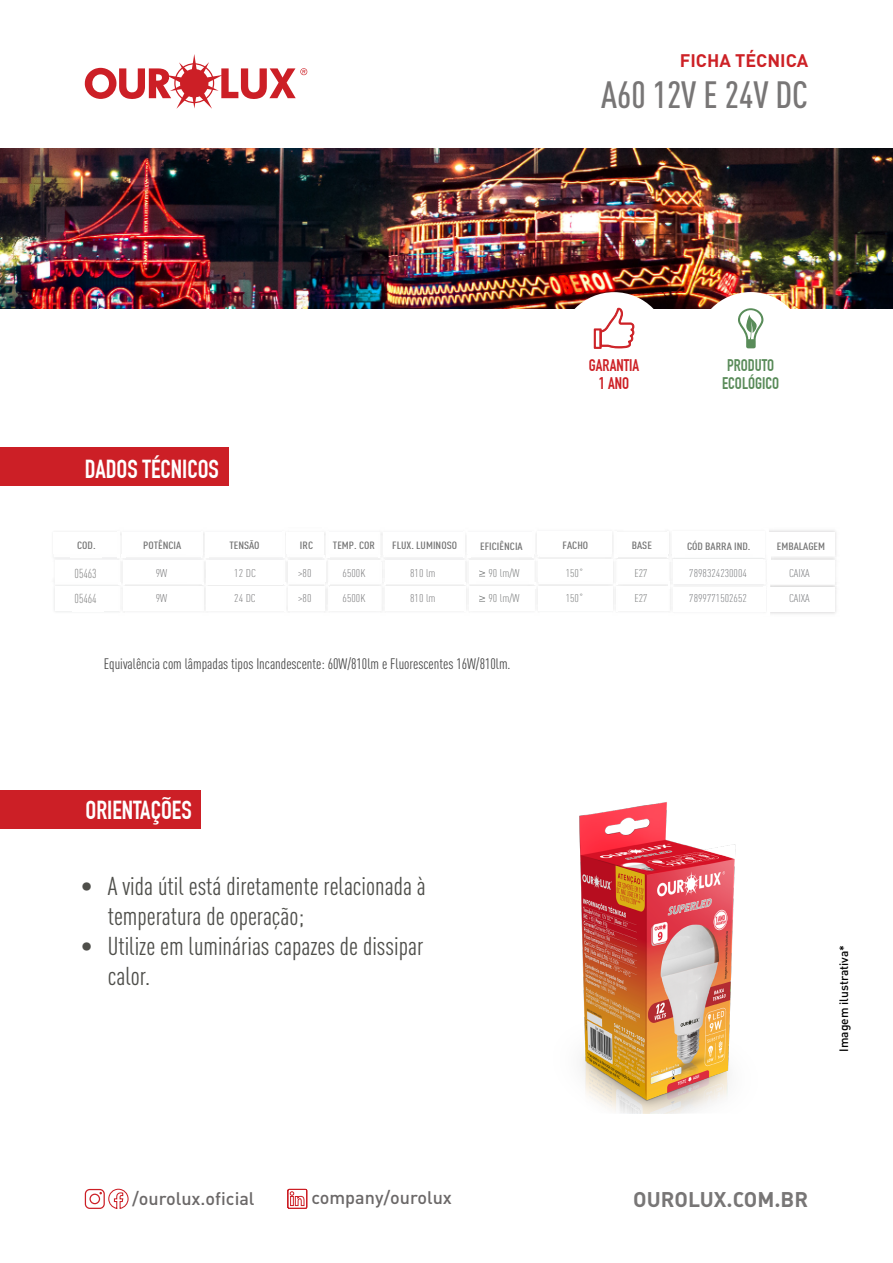
<style>
.page{position:relative;width:893px;height:1263px;background:#fff}
.page>*{position:absolute;margin:0;border:0;box-sizing:border-box;transform-origin:0 0}
.t1{font:500 37.5px "DIN Cond";color:#787676}
.t2{font:25.5px/30px "DIN Cond";color:#4e4e4a}
.t3{font:700 25.5px "DIN Condensed";color:#fff}
.t4{font:21px "DIN Bold Alternate";color:#787676}
.t5{font:500 18px "DIN";color:#6b6868}
.t6{font:700 18px "DIN";color:#cd2126}
.t7{font:700 16.5px/18px "DIN Condensed";color:#598b59;text-align:center}
.t8{font:700 16.5px/18px "DIN Condensed";color:#cd2126;text-align:center}
.t9{font:15px "DIN Cond";color:#4a4a4a}
.t10{font:300 12.9px "DIN Cond";color:#737373}
.t11{font:500 12px "DIN";color:#000}
.t12{font:300 11.1px "DIN Cond";color:#737375;scale:1.16 1}
.t13{font:300 11.1px "DIN Cond";color:#737578;scale:1.16 1}
.t14{font:300 11.1px "DIN Cond";color:#737575;scale:1.16 1}
.t15{font:500 10.5px "DIN Cond";color:#737373;scale:1.16 1}
</style>
<div class="page">
<svg style="left:84px;top:1188px;width:45px;height:21px"></svg>
<svg style="left:287px;top:1188px;width:20px;height:21px"></svg>
<svg style="left:84px;top:54px;width:223px;height:55px"></svg>
<img style="left:0;top:148px;width:893px;height:160px">
<div style="left:559px;top:292px;width:110px;height:110px;background:#fff;border-radius:50%"></div>
<svg style="left:593px;top:307px;width:42px;height:42px"></svg>
<div style="left:696px;top:292px;width:109px;height:110px;background:#fff;border-radius:50%"></div>
<svg style="left:738px;top:308px;width:25px;height:40px"></svg>
<div style="left:1px;top:790px;width:200px;height:39px;background:#cc1f26"></div>
<div style="left:0;top:447px;width:228px;height:39px;background:#cc1f26"></div>
<img style="left:579px;top:802px;width:157px;height:311px">
<img style="left:203px;top:532px;width:2px;height:22px">
<img style="left:324px;top:532px;width:2px;height:22px">
<svg style="left:118px;top:558px;width:7px;height:51px"></svg>
<div style="left:123px;top:586px;width:81px;height:25px;background:#fff"></div>
<svg style="left:201px;top:554px;width:7px;height:56px"></svg>
<div style="left:207px;top:586px;width:78px;height:25px;background:#fff"></div>
<svg style="left:379px;top:533px;width:7px;height:77px"></svg>
<svg style="left:463px;top:535px;width:7px;height:74px"></svg>
<div style="left:469px;top:586px;width:66px;height:25px;background:#fff"></div>
<img style="left:316px;top:558px;width:7px;height:2px">
<svg style="left:282px;top:557px;width:34px;height:53px"></svg>
<svg style="left:323px;top:554px;width:7px;height:35px"></svg>
<img style="left:288px;top:582px;width:37px;height:2px">
<div style="left:288px;top:586px;width:37px;height:25px;background:#fff"></div>
<img style="left:297px;top:562px;width:19px;height:20px">
<img style="left:670px;top:589px;width:1px;height:21px">
<img style="left:670px;top:562px;width:2px;height:20px">
<svg style="left:667px;top:532px;width:7px;height:27px"></svg>
<svg style="left:533px;top:533px;width:5px;height:71px"></svg>
<svg style="left:611px;top:533px;width:6px;height:76px"></svg>
<div style="left:539px;top:586px;width:74px;height:25px;background:#fff"></div>
<svg style="left:479px;top:570px;width:6px;height:6px"></svg>
<svg style="left:479px;top:595px;width:6px;height:7px"></svg>
<img style="left:835px;top:562px;width:1px;height:20px">
<img style="left:770px;top:582px;width:65px;height:3px">
<p class="t6" style="left:680px;top:49px;width:130px">FICHA TÉCNICA</p>
<h1 class="t1" style="left:601px;top:72px;width:208px">A60 12V E 24V DC</h1>
<p class="t3" style="left:85px;top:454px;width:136px">DADOS TÉCNICOS</p>
<p class="t8" style="left:589px;top:356px;width:52px">GARANTIA<br>1 ANO</p>
<p class="t7" style="left:722px;top:356px;width:59px">PRODUTO<br>ECOLÓGICO</p>
<p class="t15" style="left:77px;top:539px;width:17px">COD.</p>
<p class="t15" style="left:143px;top:539px;width:34px">POTÊNCIA</p>
<p class="t15" style="left:229px;top:539px;width:28px">TENSÃO</p>
<p class="t15" style="left:300px;top:539px;width:13px">IRC</p>
<p class="t15" style="left:333px;top:539px;width:38px">TEMP. COR</p>
<p class="t15" style="left:392px;top:539px;width:57px">FLUX. LUMINOSO</p>
<p class="t15" style="left:480px;top:540px;width:38px">EFICIÊNCIA</p>
<p class="t15" style="left:563px;top:539px;width:24px">FACHO</p>
<p class="t15" style="left:632px;top:539px;width:19px">BASE</p>
<p class="t15" style="left:687px;top:540px;width:56px">CÓD BARRA IND.</p>
<p class="t15" style="left:690px;top:538px;width:4px">.</p>
<p class="t10" style="left:75px;top:566px;width:24px">05463</p>
<p class="t12" style="left:156px;top:566px;width:11px">9W</p>
<p class="t12" style="left:234px;top:566px;width:20px">12 DC</p>
<p class="t12" style="left:298px;top:566px;width:13px">&gt;80</p>
<p class="t12" style="left:343px;top:566px;width:21px">6500K</p>
<p class="t12" style="left:410px;top:566px;width:23px">810 lm</p>
<p class="t14" style="left:488px;top:566px;width:28px">90 lm/W</p>
<p class="t14" style="left:566px;top:566px;width:17px">150˚</p>
<p class="t14" style="left:634px;top:566px;width:13px">E27</p>
<p class="t13" style="left:689px;top:566px;width:51px">7898324230004</p>
<p class="t10" style="left:75px;top:591px;width:24px">05464</p>
<p class="t12" style="left:156px;top:591px;width:11px">9W</p>
<p class="t12" style="left:234px;top:591px;width:20px">24 DC</p>
<p class="t12" style="left:298px;top:591px;width:13px">&gt;80</p>
<p class="t12" style="left:343px;top:591px;width:21px">6500K</p>
<p class="t12" style="left:410px;top:591px;width:23px">810 lm</p>
<p class="t14" style="left:488px;top:591px;width:28px">90 lm/W</p>
<p class="t14" style="left:566px;top:591px;width:17px">150˚</p>
<p class="t14" style="left:634px;top:591px;width:13px">E27</p>
<p class="t13" style="left:689px;top:591px;width:51px">7899771502652</p>
<p class="t9" style="left:104px;top:655px;width:408px">Equivalência com lâmpadas tipos Incandescente: 60W/810lm e Fluorescentes 16W/810lm.</p>
<p class="t15" style="left:777px;top:540px;width:43px">EMBALAGEM</p>
<p class="t13" style="left:789px;top:567px;width:19px">CAIXA</p>
<p class="t13" style="left:789px;top:592px;width:19px">CAIXA</p>
<p class="t3" style="left:86px;top:795px;width:108px">ORIENTAÇÕES</p>
<p class="t2" style="left:108px;top:871px;width:320px;text-indent:-27px">• A vida útil está diretamente relacionada à temperatura de operação;</p>
<p class="t2" style="left:108px;top:931px;width:317px;text-indent:-27px">• Utilize em luminárias capazes de dissipar calor.</p>
<p class="t11" style="left:836px;top:1052px;width:109px;rotate:-90deg">Imagem ilustrativa*</p>
<p class="t5" style="left:132px;top:1187px;width:124px">/ourolux.oficial</p>
<p class="t5" style="left:311px;top:1186px;width:142px">company/ourolux</p>
<p class="t4" style="left:633px;top:1186px;width:176px">OUROLUX.COM.BR</p>
</div>
